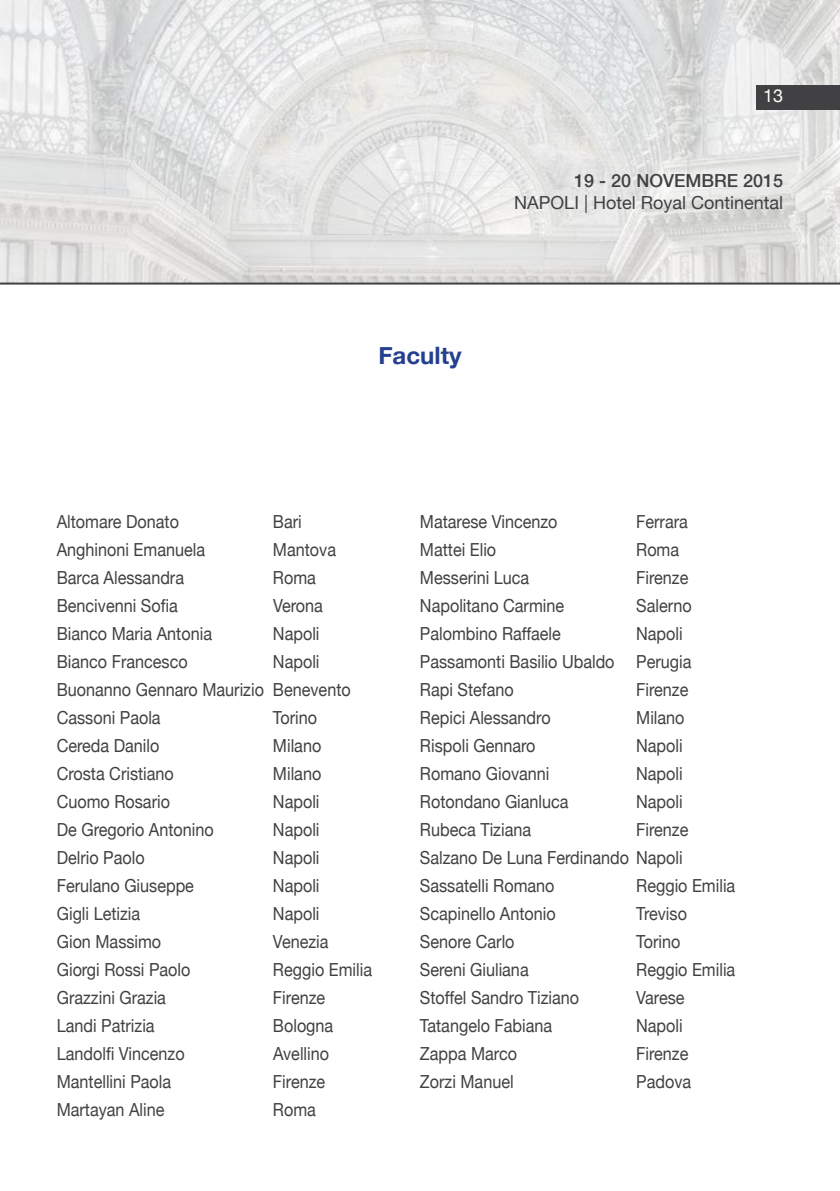
<style>
.page{position:relative;width:840px;height:1191px;background:#fff}
.page>*{position:absolute;margin:0;border:0;box-sizing:border-box;transform-origin:0 0}
.t1{font:700 24px "Helvetica Neue";color:#25408f}
.t2{font:18px/28px "Helvetica Neue";color:#414042;scale:.9 1}
.t3{font:18px "Helvetica Neue";color:#414042}
.t4{font:500 18px "Helvetica Neue";color:#414042}
.t5{font:18px "Helvetica Neue";color:#fff}
</style>
<div class="page">
<img style="left:0;top:0;width:839px;height:282px">
<div style="left:756px;top:85px;width:83px;height:24px;background:#414042"></div>
<hr style="left:0;top:282px;width:839px;height:2px;background:#414042">
<h1 class="t1" style="left:378px;top:340px;width:85px">Faculty</h1>
<p class="t5" style="left:762px;top:85px;width:22px">13</p>
<p class="t4" style="left:574px;top:170px;width:210px">19 - 20 NOVEMBRE 2015</p>
<p class="t3" style="left:514px;top:192px;width:270px">NAPOLI | Hotel Royal Continental</p>
<p class="t2" style="left:57px;top:507px;width:137px">Altomare Donato</p>
<p class="t2" style="left:273px;top:507px;width:33px">Bari</p>
<p class="t2" style="left:57px;top:535px;width:166px">Anghinoni Emanuela</p>
<p class="t2" style="left:273px;top:535px;width:72px">Mantova</p>
<p class="t2" style="left:57px;top:563px;width:143px">Barca Alessandra</p>
<p class="t2" style="left:273px;top:563px;width:49px">Roma</p>
<p class="t2" style="left:57px;top:591px;width:136px">Bencivenni Sofia</p>
<p class="t2" style="left:273px;top:591px;width:57px">Verona</p>
<p class="t2" style="left:57px;top:619px;width:174px">Bianco Maria Antonia</p>
<p class="t2" style="left:273px;top:619px;width:53px">Napoli</p>
<p class="t2" style="left:57px;top:647px;width:147px">Bianco Francesco</p>
<p class="t2" style="left:57px;top:647px;width:328px;text-indent:216px">Napoli<br>Buonanno Gennaro Maurizio Benevento<br>Cassoni Paola</p>
<p class="t2" style="left:273px;top:703px;width:50px">Torino</p>
<p class="t2" style="left:57px;top:731px;width:116px">Cereda Danilo</p>
<p class="t2" style="left:273px;top:731px;width:55px">Milano</p>
<p class="t2" style="left:57px;top:759px;width:131px">Crosta Cristiano</p>
<p class="t2" style="left:273px;top:759px;width:55px">Milano</p>
<p class="t2" style="left:57px;top:787px;width:127px">Cuomo Rosario</p>
<p class="t2" style="left:273px;top:787px;width:53px">Napoli</p>
<p class="t2" style="left:57px;top:815px;width:176px">De Gregorio Antonino</p>
<p class="t2" style="left:273px;top:815px;width:53px">Napoli</p>
<p class="t2" style="left:57px;top:843px;width:99px">Delrio Paolo</p>
<p class="t2" style="left:273px;top:843px;width:53px">Napoli</p>
<p class="t2" style="left:57px;top:871px;width:154px">Ferulano Giuseppe</p>
<p class="t2" style="left:273px;top:871px;width:53px">Napoli</p>
<p class="t2" style="left:57px;top:899px;width:94px">Gigli Letizia</p>
<p class="t2" style="left:273px;top:899px;width:53px">Napoli</p>
<p class="t2" style="left:57px;top:927px;width:118px">Gion Massimo</p>
<p class="t2" style="left:273px;top:927px;width:63px">Venezia</p>
<p class="t2" style="left:57px;top:955px;width:150px">Giorgi Rossi Paolo</p>
<p class="t2" style="left:273px;top:955px;width:111px">Reggio Emilia</p>
<p class="t2" style="left:57px;top:983px;width:123px">Grazzini Grazia</p>
<p class="t2" style="left:273px;top:983px;width:59px">Firenze</p>
<p class="t2" style="left:57px;top:1011px;width:110px">Landi Patrizia</p>
<p class="t2" style="left:273px;top:1011px;width:68px">Bologna</p>
<p class="t2" style="left:57px;top:1039px;width:144px">Landolfi Vincenzo</p>
<p class="t2" style="left:273px;top:1039px;width:64px">Avellino</p>
<p class="t2" style="left:57px;top:1067px;width:129px">Mantellini Paola</p>
<p class="t2" style="left:273px;top:1067px;width:59px">Firenze</p>
<p class="t2" style="left:57px;top:1095px;width:121px">Martayan Aline</p>
<p class="t2" style="left:273px;top:1095px;width:49px">Roma</p>
<p class="t2" style="left:420px;top:507px;width:154px">Matarese Vincenzo</p>
<p class="t2" style="left:636px;top:507px;width:59px">Ferrara</p>
<p class="t2" style="left:420px;top:535px;width:86px">Mattei Elio</p>
<p class="t2" style="left:636px;top:535px;width:49px">Roma</p>
<p class="t2" style="left:420px;top:563px;width:123px">Messerini Luca</p>
<p class="t2" style="left:636px;top:563px;width:59px">Firenze</p>
<p class="t2" style="left:420px;top:591px;width:162px">Napolitano Carmine</p>
<p class="t2" style="left:636px;top:591px;width:63px">Salerno</p>
<p class="t2" style="left:420px;top:619px;width:158px">Palombino Raffaele</p>
<p class="t2" style="left:420px;top:619px;width:303px;text-indent:216px">Napoli<br>Passamonti Basilio Ubaldo Perugia<br>Rapi Stefano</p>
<p class="t2" style="left:636px;top:675px;width:59px">Firenze</p>
<p class="t2" style="left:420px;top:703px;width:147px">Repici Alessandro</p>
<p class="t2" style="left:636px;top:703px;width:55px">Milano</p>
<p class="t2" style="left:420px;top:731px;width:130px">Rispoli Gennaro</p>
<p class="t2" style="left:636px;top:731px;width:53px">Napoli</p>
<p class="t2" style="left:420px;top:759px;width:145px">Romano Giovanni</p>
<p class="t2" style="left:636px;top:759px;width:53px">Napoli</p>
<p class="t2" style="left:420px;top:787px;width:167px">Rotondano Gianluca</p>
<p class="t2" style="left:636px;top:787px;width:53px">Napoli</p>
<p class="t2" style="left:420px;top:815px;width:125px">Rubeca Tiziana</p>
<p class="t2" style="left:420px;top:815px;width:299px;text-indent:216px">Firenze<br>Salzano De Luna Ferdinando Napoli<br>Sassatelli Romano</p>
<p class="t2" style="left:636px;top:871px;width:111px">Reggio Emilia</p>
<p class="t2" style="left:420px;top:899px;width:152px">Scapinello Antonio</p>
<p class="t2" style="left:636px;top:899px;width:58px">Treviso</p>
<p class="t2" style="left:420px;top:927px;width:106px">Senore Carlo</p>
<p class="t2" style="left:636px;top:927px;width:50px">Torino</p>
<p class="t2" style="left:420px;top:955px;width:122px">Sereni Giuliana</p>
<p class="t2" style="left:636px;top:955px;width:111px">Reggio Emilia</p>
<p class="t2" style="left:420px;top:983px;width:178px">Stoffel Sandro Tiziano</p>
<p class="t2" style="left:636px;top:983px;width:55px">Varese</p>
<p class="t2" style="left:420px;top:1011px;width:148px">Tatangelo Fabiana</p>
<p class="t2" style="left:636px;top:1011px;width:53px">Napoli</p>
<p class="t2" style="left:420px;top:1039px;width:109px">Zappa Marco</p>
<p class="t2" style="left:636px;top:1039px;width:59px">Firenze</p>
<p class="t2" style="left:420px;top:1067px;width:105px">Zorzi Manuel</p>
<p class="t2" style="left:636px;top:1067px;width:63px">Padova</p>
</div>
